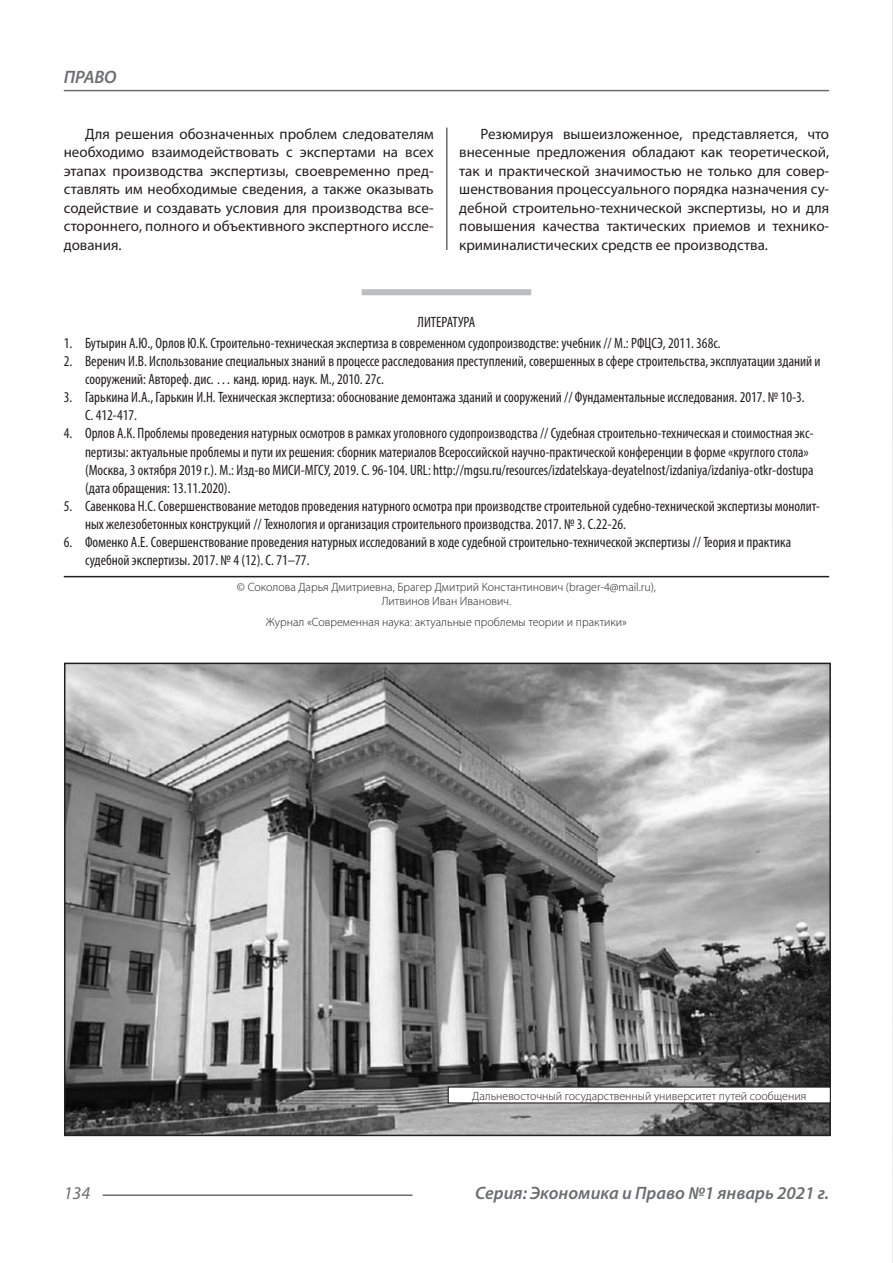
<style>
.page{position:relative;width:893px;height:1263px;background:#fff}
.page>*{position:absolute;margin:0;border:0;box-sizing:border-box;transform-origin:0 0}
.t1{font:italic 600 18px "Myriad Pro";color:#6c6d70}
.t2{font:italic 18px "Myriad Pro";color:#6c6d70}
.Библиография_Литерат{font:condensed 15px/18px "Myriad Pro";color:#231f20}
.Статья_текст{font:15px/18.5px "Myriad Pro";color:#231f20;text-align:justify}
.Автор_копирайт{font:300 12px/14.4px "Myriad Pro";color:#231f20;text-align:center}
</style>
<div class="page">
<hr style="left:446px;top:128px;width:1px;height:1007px;background:#231f20">
<hr style="left:103px;top:1194px;width:309px;height:2px;background:#6c6d70">
<hr style="left:64px;top:90px;width:765px;height:1px;background:#6c6d70">
<div style="left:437px;top:250px;width:18px;height:885px;background:#fff"></div>
<div style="left:362px;top:289px;width:169px;height:6px;background:#bcbdc0"></div>
<hr style="left:64px;top:576px;width:765px;height:1px;background:#231f20">
<img style="left:67px;top:666px;width:761px;height:467px">
<div style="left:64px;top:663px;width:767px;height:473px;border:2px solid #231f20"></div>
<div style="left:448px;top:1087px;width:382px;height:16px;background:#fff"></div>
<div style="left:448px;top:1086px;width:383px;height:17px;border:1px solid #231f20"></div>
<img style="left:892px;top:0;width:1px;height:1263px">
<p class="t1" style="left:64px;top:66px;width:54px">ПРАВО</p>
<p class="Статья_текст" style="left:64px;top:124px;width:371px;text-indent:21px">Для решения обозначенных проблем следователям необходимо взаимодействовать с экспертами на всех этапах производства экспертизы, своевременно пред&shy;ставлять им необходимые сведения, а также оказывать содействие и создавать условия для производства все&shy;стороннего, полного и объективного экспертного иссле&shy;дования.</p>
<p class="Статья_текст" style="left:459px;top:124px;width:371px;text-indent:21px">Резюмируя вышеизложенное, представляется, что внесенные предложения обладают как теоретической, так и практической значимостью не только для совер&shy;шенствования процессуального порядка назначения су&shy;дебной строительно-технической экспертизы, но и для повышения качества тактических приемов и технико&shy;криминалистических средств ее производства.</p>
<p class="Библиография_Литерат" style="left:418px;top:313px;width:59px">ЛИТЕРАТУРА</p>
<p class="Библиография_Литерат" style="left:64px;top:334px;width:658px">1. Бутырин А.Ю., Орлов Ю.К. Строительно-техническая экспертиза в современном судопроизводстве: учебник // М.: РФЦСЭ, 2011. 368с.</p>
<p class="Библиография_Литерат" style="left:85px;top:352px;width:737px;text-indent:-21px">2. Веренич И.В. Использование специальных знаний в процессе расследования преступлений, совершенных в сфере строительства, эксплуатации зданий и сооружений: Автореф. дис. … канд. юрид. наук. М., 2010. 27с.</p>
<p class="Библиография_Литерат" style="left:85px;top:388px;width:721px;text-indent:-21px">3. Гарькина И.А., Гарькин И.Н. Техническая экспертиза: обоснование демонтажа зданий и сооружений // Фундаментальные исследования. 2017. № 10-3.<br>С. 412-417.</p>
<p class="Библиография_Литерат" style="left:85px;top:424px;width:730px;text-indent:-21px">4. Орлов А.К. Проблемы проведения натурных осмотров в рамках уголовного судопроизводства // Судебная строительно-техническая и стоимостная экс&shy;пертизы: актуальные проблемы и пути их решения: сборник материалов Всероссийской научно-практической конференции в форме «круглого стола» (Москва, 3 октября 2019 г.). М.: Изд-во МИСИ-МГСУ, 2019. С. 96-104. URL: http://mgsu.ru/resources/izdatelskaya-deyatelnost/izdaniya/izdaniya-otkr-dostupa (дата обращения: 13.11.2020).</p>
<p class="Библиография_Литерат" style="left:85px;top:496px;width:736px;text-indent:-21px">5. Савенкова Н.С. Совершенствование методов проведения натурного осмотра при производстве строительной судебно-технической экспертизы монолит&shy;ных железобетонных конструкций // Технология и организация строительного производства. 2017. № 3. С.22-26.</p>
<p class="Библиография_Литерат" style="left:85px;top:532px;width:708px;text-indent:-21px">6. Фоменко А.Е. Совершенствование проведения натурных исследований в ходе судебной строительно-технической экспертизы // Теория и практика судебной экспертизы. 2017. № 4 (12). С. 71–77.</p>
<p class="Автор_копирайт" style="left:237px;top:580px;width:420px">© Соколова Дарья Дмитриевна, Брагер Дмитрий Константинович (brager-4@mail.ru),<br>Литвинов Иван Иванович.</p>
<p class="Автор_копирайт" style="left:266px;top:614px;width:363px">Журнал «Современная наука: актуальные проблемы теории и практики»</p>
<p class="Автор_копирайт" style="left:472px;top:1088px;width:336px">Дальневосточный государственный университет путей сообщения</p>
<p class="t2" style="left:64px;top:1182px;width:28px">134</p>
<p class="t1" style="left:475px;top:1182px;width:355px">Серия: Экономика и Право №1 январь 2021 г.</p>
</div>
